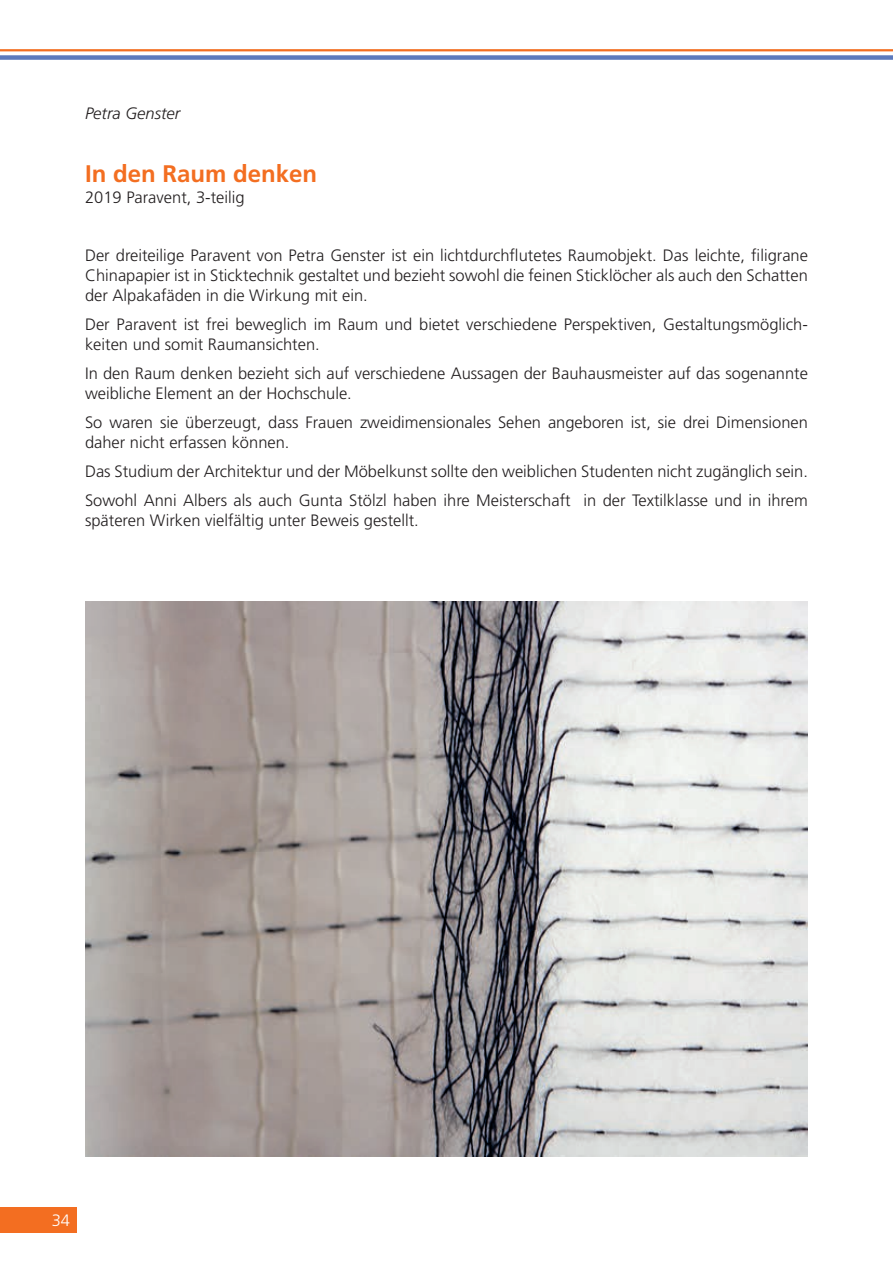
<style>
.page{position:relative;width:893px;height:1263px;background:#fff}
.page>*{position:absolute;margin:0;border:0;box-sizing:border-box;transform-origin:0 0}
.t1{font:700 24px "Frutiger LT Std";color:#f36e21}
.t2{font:300 16.5px/20.2px "Frutiger LT Std";color:#231f20}
.t3{font:italic 300 16.5px "Frutiger LT Std";color:#231f20}
.t4{font:300 16.5px "Frutiger LT Std";color:#fff}
</style>
<div class="page">
<hr style="left:0;top:49px;width:893px;height:2px;background:#f36e21">
<div style="left:0;top:55px;width:893px;height:5px;background:#5d7abd"></div>
<div style="left:0;top:1208px;width:77px;height:25px;background:#f36e21"></div>
<img style="left:85px;top:602px;width:723px;height:555px">
<p class="t3" style="left:85px;top:104px;width:97px">Petra Genster</p>
<h1 class="t1" style="left:85px;top:159px;width:234px">In den Raum denken</h1>
<p class="t2" style="left:85px;top:187px;width:161px">2019 Paravent, 3-teilig</p>
<p class="t2" style="left:85px;top:245px;width:724px;text-align:justify">Der dreiteilige Paravent von Petra Genster ist ein lichtdurchflutetes Raumobjekt. Das leichte, filigrane Chinapapier ist in Sticktechnik gestaltet und bezieht sowohl die feinen Sticklöcher als auch den Schatten der Alpakafäden in die Wirkung mit ein.</p>
<p class="t2" style="left:85px;top:314px;width:724px">Der Paravent ist frei beweglich im Raum und bietet verschiedene Perspektiven, Gestaltungsmöglich&shy;keiten und somit Raumansichten.</p>
<p class="t2" style="left:85px;top:363px;width:724px">In den Raum denken bezieht sich auf verschiedene Aussagen der Bauhausmeister auf das sogenannte weibliche Element an der Hochschule.</p>
<p class="t2" style="left:85px;top:412px;width:724px">So waren sie überzeugt, dass Frauen zweidimensionales Sehen angeboren ist, sie drei Dimensionen daher nicht erfassen können.</p>
<p class="t2" style="left:85px;top:457px;width:724px;line-height:28.8px">Das Studium der Architektur und der Möbelkunst sollte den weiblichen Studenten nicht zugänglich sein.<br>Sowohl Anni Albers als auch Gunta Stölzl haben ihre Meisterschaft in der Textilklasse und in ihrem</p>
<p class="t2" style="left:85px;top:510px;width:335px">späteren Wirken vielfältig unter Beweis gestellt.</p>
<p class="t4" style="left:52px;top:1211px;width:20px">34</p>
</div>
